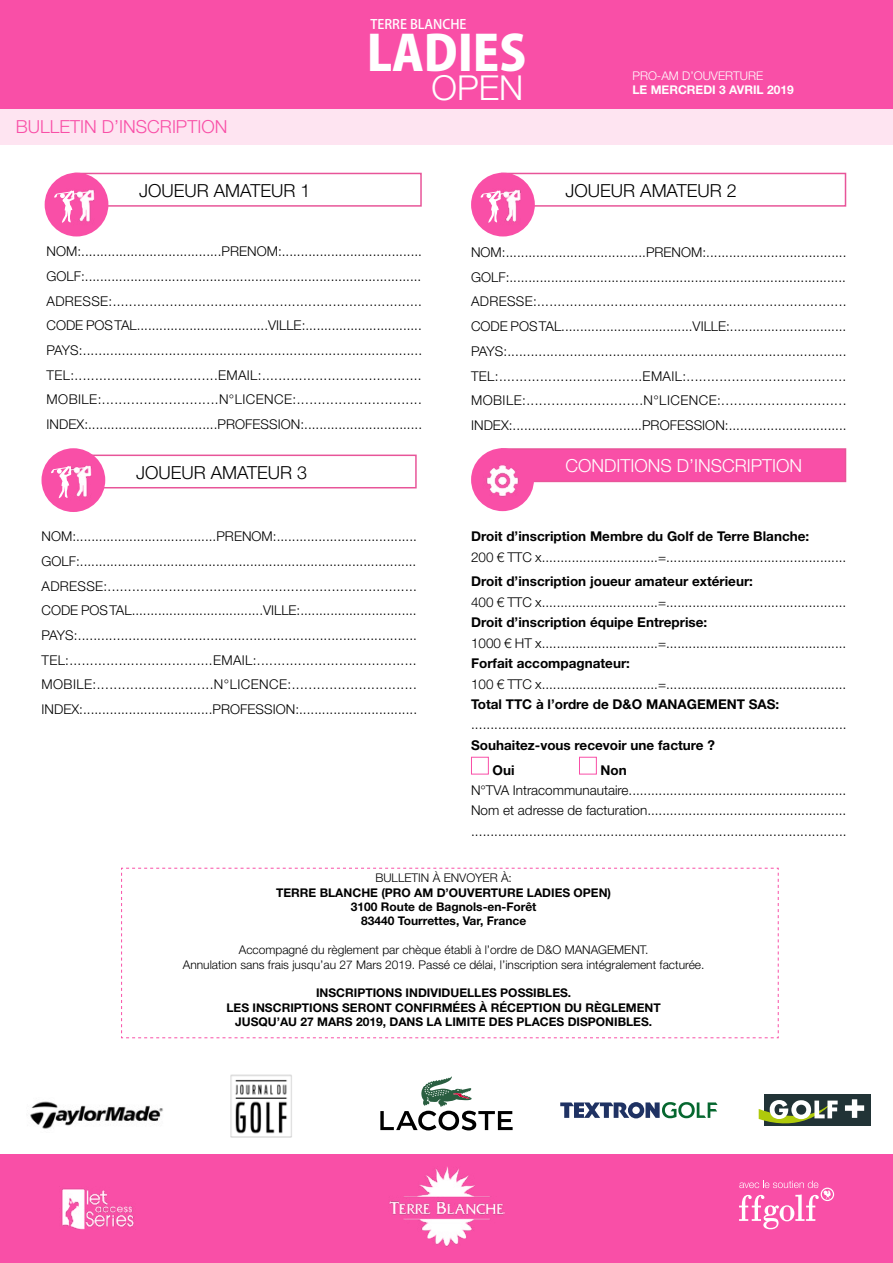
<style>
.page{position:relative;width:893px;height:1263px;background:#fff}
.page>*{position:absolute;margin:0;border:0;box-sizing:border-box;transform-origin:0 0}
.t1{font:800 48.15px "Koz Go Pr 6 N";color:#fff}
.t2{font:300 34.35px "Helvetica Neue LT Std";color:#fff}
.t3{font:300 18px "Helvetica Neue LT Std";color:#000}
.t4{font:300 18px "Helvetica Neue LT Std";color:#fff}
.t5{font:300 18px "Helvetica Neue LT Std";color:#f94fa7}
.t6{font:300 13.5px/24.8px "Helvetica Neue LT Std";letter-spacing:.005em;color:#000;text-align:justify}
.t7{font:700 13.5px/24.6px "Helvetica Neue LT Std";color:#000}
.t8{font:500 13.05px "Koz Go Pr 6 N";color:#fff}
.t9{font:700 12px/14.4px "Helvetica Neue LT Std";color:#000;text-align:center}
.t10{font:300 12px/14.4px "Helvetica Neue LT Std";color:#000;text-align:center}
.t11{font:700 12px "Helvetica Neue LT Std";color:#fff}
.t12{font:300 12px "Helvetica Neue LT Std";color:#fff}
</style>
<div class="page">
<div style="left:74px;top:173px;width:348px;height:34px;border:2px solid #e85599"></div>
<div style="left:501px;top:173px;width:345px;height:34px;border:2px solid #e85599"></div>
<div style="left:71px;top:455px;width:346px;height:33px;border:2px solid #e85599"></div>
<div style="left:501px;top:448px;width:345px;height:34px;background:#f94fa7;border:2px solid #e85599"></div>
<div style="left:0;top:1155px;width:893px;height:108px;background:#f94fa7"></div>
<div style="left:0;top:0;width:893px;height:108px;background:#f94fa7"></div>
<div style="left:0;top:109px;width:893px;height:35px;background:#fee4f1"></div>
<img style="left:389px;top:1166px;width:115px;height:81px">
<img style="left:61px;top:1188px;width:73px;height:41px">
<svg style="left:739px;top:1180px;width:95px;height:49px"></svg>
<div style="left:45px;top:173px;width:63px;height:63px;background:#f94fa7;border-radius:50%"></div>
<div style="left:471px;top:173px;width:64px;height:63px;background:#f94fa7;border-radius:50%"></div>
<div style="left:41px;top:448px;width:64px;height:64px;background:#f94fa7;border-radius:50%"></div>
<img style="left:74px;top:182px;width:32px;height:47px">
<img style="left:501px;top:182px;width:32px;height:47px">
<img style="left:59px;top:457px;width:44px;height:48px">
<svg style="left:54px;top:190px;width:20px;height:33px"></svg>
<svg style="left:481px;top:190px;width:20px;height:33px"></svg>
<svg style="left:51px;top:466px;width:20px;height:32px"></svg>
<div style="left:471px;top:757px;width:18px;height:17px;border:1px solid #f94fa7"></div>
<div style="left:579px;top:757px;width:18px;height:17px;border:1px solid #f94fa7"></div>
<div style="left:471px;top:448px;width:63px;height:63px;background:#f94fa7;border-radius:50%"></div>
<img style="left:486px;top:465px;width:33px;height:32px">
<svg style="left:121px;top:867px;width:658px;height:171px"></svg>
<img style="left:30px;top:1101px;width:133px;height:28px">
<div style="left:764px;top:1094px;width:106px;height:32px;background:#213336"></div>
<svg style="left:845px;top:1099px;width:19px;height:19px"></svg>
<svg style="left:759px;top:1100px;width:79px;height:24px"></svg>
<svg style="left:380px;top:1076px;width:133px;height:54px"></svg>
<svg style="left:560px;top:1102px;width:158px;height:16px"></svg>
<img style="left:230px;top:1074px;width:62px;height:64px">
<h3 class="t5" style="left:16px;top:115px;width:213px">BULLETIN D’INSCRIPTION</h3>
<p class="t8" style="left:370px;top:17px;width:98px">TERRE BLANCHE</p>
<h1 class="t1" style="left:367px;top:27px;width:161px">LADIES</h1>
<h2 class="t2" style="left:432px;top:66px;width:93px">OPEN</h2>
<p class="t12" style="left:632px;top:68px;width:132px">PRO-AM D’OUVERTURE</p>
<p class="t11" style="left:632px;top:83px;width:163px">LE MERCREDI 3 AVRIL 2019</p>
<h3 class="t3" style="left:139px;top:180px;width:173px">JOUEUR AMATEUR 1</h3>
<h3 class="t3" style="left:566px;top:180px;width:173px">JOUEUR AMATEUR 2</h3>
<p class="t6" style="left:47px;top:239px;width:377px">NOM:.....................................PRENOM:.....................................<br>GOLF:.........................................................................................<br>ADRESSE:............................................................................<br>CODE POS TAL...................................VILLE:...............................<br>PAYS:.......................................................................................<br>TEL:...................................EMAIL:.......................................<br>MOBILE:............................N°LICENCE:..............................<br>INDEX:..................................PROFESSION:...............................</p>
<p class="t6" style="left:471px;top:240px;width:377px">NOM:.....................................PRENOM:.....................................<br>GOLF:.........................................................................................<br>ADRESSE:............................................................................<br>CODE POS TAL...................................VILLE:...............................<br>PAYS:.......................................................................................<br>TEL:...................................EMAIL:.......................................<br>MOBILE:............................N°LICENCE:..............................<br>INDEX:..................................PROFESSION:...............................</p>
<h3 class="t3" style="left:136px;top:461px;width:173px">JOUEUR AMATEUR 3</h3>
<h3 class="t4" style="left:565px;top:454px;width:238px">CONDITIONS D’INSCRIPTION</h3>
<p class="t6" style="left:42px;top:524px;width:377px">NOM:.....................................PRENOM:.....................................<br>GOLF:.........................................................................................<br>ADRESSE:............................................................................<br>CODE POS TAL...................................VILLE:...............................<br>PAYS:.......................................................................................<br>TEL:...................................EMAIL:.......................................<br>MOBILE:............................N°LICENCE:..............................<br>INDEX:..................................PROFESSION:...............................</p>
<p class="t7" style="left:471px;top:524px;width:340px">Droit d’inscription Membre du Golf de Terre Blanche:</p>
<p class="t6" style="left:471px;top:544px;width:377px">200 € TTC x...............................=................................................</p>
<p class="t7" style="left:471px;top:569px;width:283px">Droit d’inscription joueur amateur extérieur:</p>
<p class="t6" style="left:471px;top:589px;width:377px">400 € TTC x...............................=................................................</p>
<p class="t7" style="left:471px;top:610px;width:238px">Droit d’inscription équipe Entreprise:</p>
<p class="t6" style="left:471px;top:630px;width:377px">1000 € HT x...............................=................................................</p>
<p class="t7" style="left:471px;top:651px;width:160px">Forfait accompagnateur:</p>
<p class="t6" style="left:471px;top:671px;width:377px">100 € TTC x...............................=................................................</p>
<p class="t7" style="left:471px;top:691px;width:310px">Total TTC à l’ordre de D&amp;O MANAGEMENT SAS:</p>
<p class="t6" style="left:471px;top:712px;width:377px">.................................................................................................</p>
<p class="t7" style="left:492px;top:732px;width:224px;text-indent:-21px">Souhaitez-vous recevoir une facture ?<br>Oui</p>
<p class="t7" style="left:600px;top:757px;width:28px">Non</p>
<p class="t6" style="left:471px;top:780px;width:377px;line-height:20.4px">N°TVA Intracommunautaire..........................................................<br>Nom et adresse de facturation..................................................... .................................................................................................</p>
<p class="t10" style="left:375px;top:870px;width:138px">BULLETIN À ENVOYER À:</p>
<p class="t9" style="left:276px;top:885px;width:336px">TERRE BLANCHE (PRO AM D’OUVERTURE LADIES OPEN)<br>3100 Route de Bagnols-en-Forêt<br>83440 Tourrettes, Var, France</p>
<p class="t10" style="left:183px;top:942px;width:523px">Accompagné du règlement par chèque établi à l’ordre de D&amp;O MANAGEMENT.<br>Annulation sans frais jusqu’au 27 Mars 2019. Passé ce délai, l’inscription sera intégralement facturée.</p>
<p class="t9" style="left:227px;top:985px;width:436px">INSCRIPTIONS INDIVIDUELLES POSSIBLES.<br>LES INSCRIPTIONS SERONT CONFIRMÉES À RÉCEPTION DU RÈGLEMENT<br>JUSQU’AU 27 MARS 2019, DANS LA LIMITE DES PLACES DISPONIBLES.</p>
</div>
